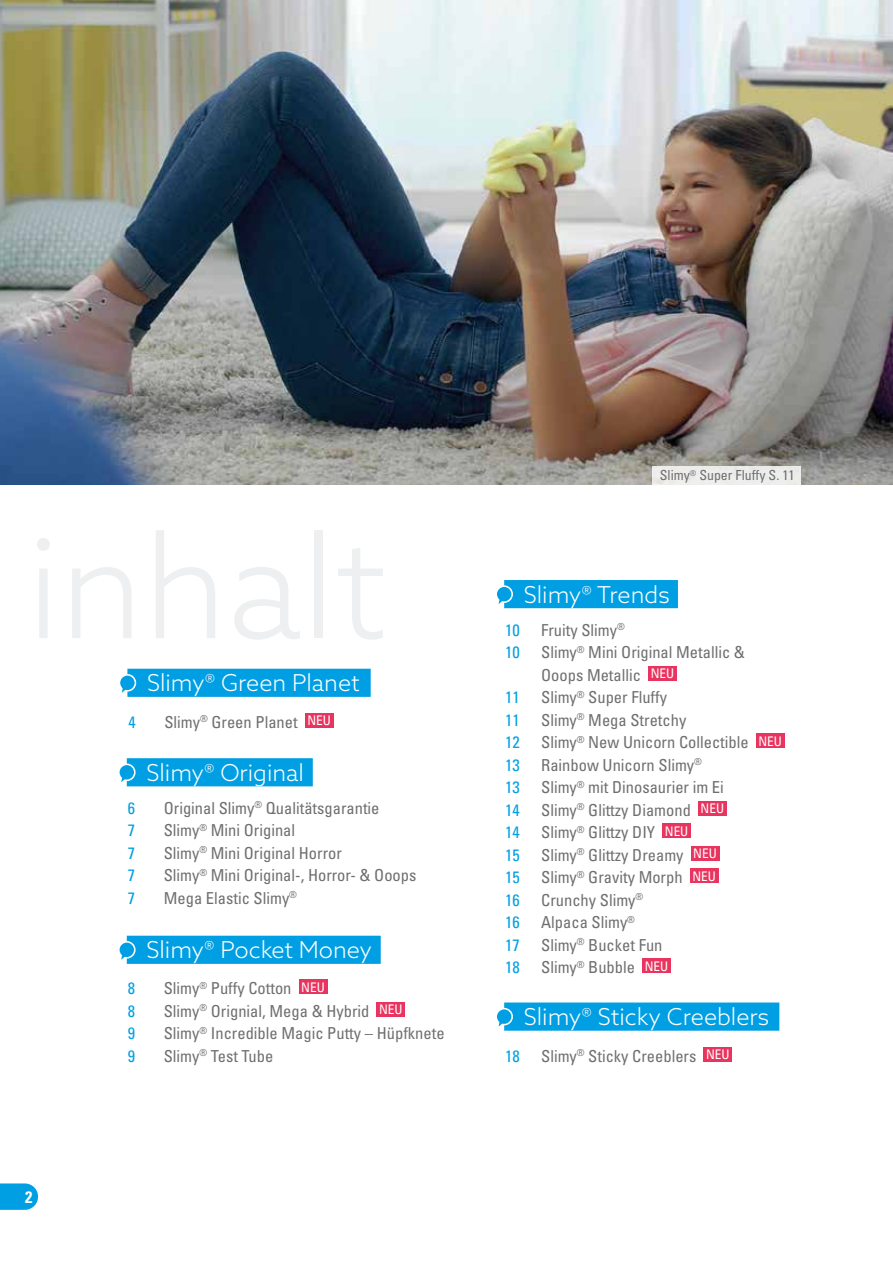
<style>
.page{position:relative;width:893px;height:1263px;background:#fff}
.page>*{position:absolute;margin:0;border:0;box-sizing:border-box;transform-origin:0 0}
.t1{font:300 23.25px "Azo Sans";color:#fff}
.t2{font:condensed 16.5px/22.5px "Univers LT Std";color:#706f6f}
.t3{font:condensed 16.5px "Univers LT Std";color:#009fe3}
.t4{font:700 condensed 16.5px "Univers LT Std";color:#fff}
.t5{font:condensed 13.8px "Univers LT Std";color:#706f6f}
.s1{font-size:13.2px;color:#fff}
</style>
<div class="page">
<svg style="left:119px;top:758px;width:194px;height:29px;background:#0fa4e4"></svg>
<div style="left:119px;top:936px;width:262px;height:28px;background:#009fe3"></div>
<div style="left:299px;top:979px;width:28px;height:15px;background:#e8345e"></div>
<div style="left:377px;top:1002px;width:28px;height:14px;background:#e8345e"></div>
<svg style="left:497px;top:580px;width:181px;height:29px;background:#0ea4e4"></svg>
<div style="left:648px;top:666px;width:29px;height:15px;background:#e8345e"></div>
<div style="left:756px;top:733px;width:28px;height:15px;background:#e8345e"></div>
<div style="left:698px;top:801px;width:29px;height:15px;background:#e8345e"></div>
<div style="left:662px;top:823px;width:29px;height:15px;background:#e8345e"></div>
<div style="left:691px;top:846px;width:28px;height:15px;background:#e8345e"></div>
<div style="left:690px;top:868px;width:28px;height:15px;background:#e8345e"></div>
<div style="left:642px;top:958px;width:29px;height:15px;background:#e8345e"></div>
<svg style="left:497px;top:1002px;width:282px;height:29px;background:#0ca3e4"></svg>
<div style="left:704px;top:1047px;width:28px;height:14px;background:#e8345e"></div>
<div style="left:120px;top:669px;width:251px;height:28px;background:#009fe3"></div>
<div style="left:305px;top:713px;width:28px;height:15px;background:#e8345e"></div>
<img style="left:0;top:0;width:893px;height:485px">
<div style="left:652px;top:466px;width:149px;height:19px;background:#ededec"></div>
<svg style="left:0;top:1183px;width:38px;height:27px"></svg>
<p class="t4" style="left:25px;top:1186px;width:9px">2</p>
<h1 class="t1" style="left:147px;top:668px;width:214px">Slimy® Green Planet</h1>
<p class="t3" style="left:128px;top:711px;width:9px">4</p>
<p class="t2" style="left:164px;top:710px;width:168px">Slimy<sup>®</sup> Green Planet <span class="s1">NEU</span></p>
<h1 class="t1" style="left:147px;top:757px;width:159px">Slimy® Original</h1>
<p class="t3" style="left:128px;top:797px;width:9px">6</p>
<p class="t2" style="left:164px;top:796px;width:217px">Original Slimy<sup>®</sup> Qualitätsgarantie</p>
<p class="t3" style="left:128px;top:820px;width:9px">7</p>
<p class="t2" style="left:164px;top:819px;width:133px">Slimy<sup>®</sup> Mini Original</p>
<p class="t3" style="left:128px;top:842px;width:9px">7</p>
<p class="t2" style="left:164px;top:841px;width:180px">Slimy<sup>®</sup> Mini Original Horror</p>
<p class="t3" style="left:128px;top:865px;width:9px">7</p>
<p class="t2" style="left:164px;top:864px;width:254px">Slimy<sup>®</sup> Mini Original-, Horror- &amp; Ooops</p>
<p class="t3" style="left:128px;top:887px;width:9px">7</p>
<p class="t2" style="left:164px;top:886px;width:135px">Mega Elastic Slimy<sup>®</sup></p>
<h1 class="t1" style="left:147px;top:935px;width:227px">Slimy® Pocket Money</h1>
<p class="t3" style="left:128px;top:978px;width:9px">8</p>
<p class="t2" style="left:164px;top:977px;width:162px">Slimy<sup>®</sup> Puffy Cotton <span class="s1">NEU</span></p>
<p class="t3" style="left:128px;top:1000px;width:9px">8</p>
<p class="t2" style="left:164px;top:999px;width:240px">Slimy<sup>®</sup> Orignial, Mega &amp; Hybrid <span class="s1">NEU</span></p>
<p class="t3" style="left:128px;top:1023px;width:9px">9</p>
<p class="t2" style="left:164px;top:1022px;width:282px">Slimy<sup>®</sup> Incredible Magic Putty – Hüpfknete</p>
<p class="t3" style="left:128px;top:1045px;width:9px">9</p>
<p class="t2" style="left:164px;top:1044px;width:111px">Slimy<sup>®</sup> Test Tube</p>
<p class="t5" style="left:660px;top:466px;width:136px">Slimy<sup>®</sup> Super Fluffy S. 11</p>
<h1 class="t1" style="left:524px;top:579px;width:147px">Slimy® Trends</h1>
<p class="t3" style="left:505px;top:619px;width:16px">10</p>
<p class="t2" style="left:541px;top:618px;width:85px">Fruity Slimy<sup>®</sup></p>
<p class="t3" style="left:505px;top:642px;width:16px">10</p>
<p class="t2" style="left:541px;top:641px;width:205px">Slimy<sup>®</sup> Mini Original Metallic &amp;<br>Ooops Metallic <span class="s1">NEU</span></p>
<p class="t3" style="left:505px;top:687px;width:16px">11</p>
<p class="t2" style="left:541px;top:686px;width:127px">Slimy<sup>®</sup> Super Fluffy</p>
<p class="t3" style="left:505px;top:709px;width:16px">11</p>
<p class="t2" style="left:541px;top:708px;width:147px">Slimy<sup>®</sup> Mega Stretchy</p>
<p class="t3" style="left:505px;top:732px;width:16px">12</p>
<p class="t2" style="left:541px;top:731px;width:242px">Slimy<sup>®</sup> New Unicorn Collectible <span class="s1">NEU</span></p>
<p class="t3" style="left:505px;top:754px;width:16px">13</p>
<p class="t2" style="left:541px;top:753px;width:162px">Rainbow Unicorn Slimy<sup>®</sup></p>
<p class="t3" style="left:505px;top:777px;width:16px">13</p>
<p class="t2" style="left:541px;top:776px;width:184px">Slimy<sup>®</sup> mit Dinosaurier im Ei</p>
<p class="t3" style="left:505px;top:799px;width:16px">14</p>
<p class="t2" style="left:541px;top:798px;width:184px">Slimy<sup>®</sup> Glittzy Diamond <span class="s1">NEU</span></p>
<p class="t3" style="left:505px;top:822px;width:16px">14</p>
<p class="t2" style="left:541px;top:821px;width:149px">Slimy<sup>®</sup> Glittzy DIY <span class="s1">NEU</span></p>
<p class="t3" style="left:505px;top:844px;width:16px">15</p>
<p class="t2" style="left:541px;top:843px;width:177px">Slimy<sup>®</sup> Glittzy Dreamy <span class="s1">NEU</span></p>
<p class="t3" style="left:505px;top:867px;width:16px">15</p>
<p class="t2" style="left:541px;top:866px;width:176px">Slimy<sup>®</sup> Gravity Morph <span class="s1">NEU</span></p>
<p class="t3" style="left:505px;top:889px;width:16px">16</p>
<p class="t2" style="left:541px;top:888px;width:104px">Crunchy Slimy<sup>®</sup></p>
<p class="t3" style="left:505px;top:912px;width:16px">16</p>
<p class="t2" style="left:541px;top:911px;width:95px">Alpaca Slimy<sup>®</sup></p>
<p class="t3" style="left:505px;top:934px;width:16px">17</p>
<p class="t2" style="left:541px;top:933px;width:123px">Slimy<sup>®</sup> Bucket Fun</p>
<p class="t3" style="left:505px;top:957px;width:16px">18</p>
<p class="t2" style="left:541px;top:956px;width:129px">Slimy<sup>®</sup> Bubble <span class="s1">NEU</span></p>
<h1 class="t1" style="left:524px;top:1002px;width:247px">Slimy® Sticky Creeblers</h1>
<p class="t3" style="left:505px;top:1045px;width:16px">18</p>
<p class="t2" style="left:541px;top:1044px;width:190px">Slimy<sup>®</sup> Sticky Creeblers <span class="s1">NEU</span></p>
</div>
